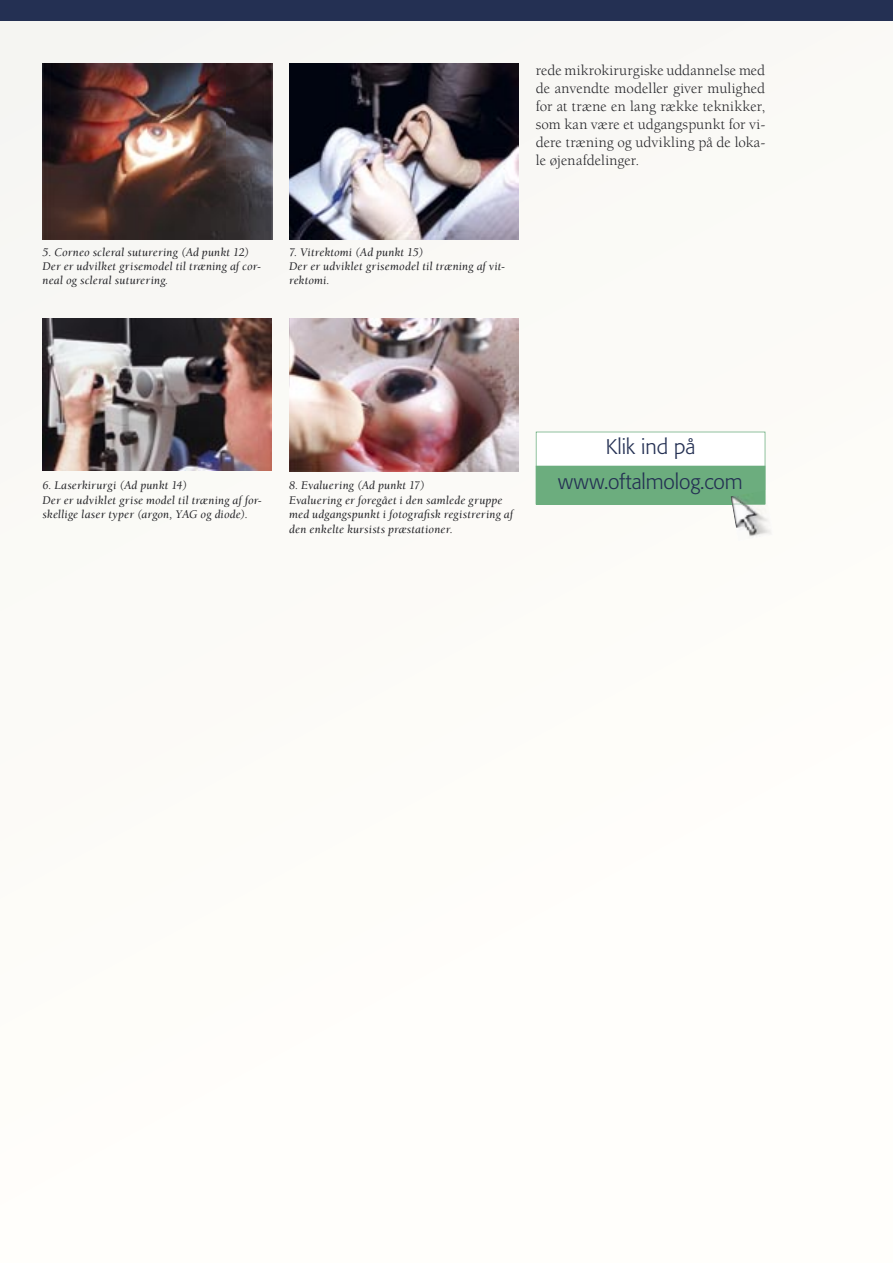
<style>
.page{position:relative;width:893px;height:1263px;background:#fff}
.page>*{position:absolute;margin:0;border:0;box-sizing:border-box;transform-origin:0 0}
.t1{font:300 21px "Formata";letter-spacing:-.005em;color:#243053}
.t2{font:15px/18px "Berkeley";letter-spacing:.005em;color:#212125;text-align:justify}
.t3{font:italic 12px/14.4px "Berkeley";letter-spacing:.015em;color:#212125}
</style>
<div class="page">
<div style="left:0;top:20px;width:893px;height:485px;background:#fafaf6"></div>
<svg style="left:536px;top:432px;width:229px;height:72px"></svg>
<div style="left:0;top:0;width:893px;height:20px;background:#243053"></div>
<img style="left:43px;top:64px;width:229px;height:175px">
<img style="left:42px;top:318px;width:230px;height:153px">
<img style="left:289px;top:64px;width:230px;height:175px">
<img style="left:289px;top:318px;width:230px;height:153px">
<img style="left:732px;top:490px;width:42px;height:48px">
<img style="left:730px;top:490px;width:2px;height:14px">
<img style="left:732px;top:490px;width:33px;height:14px">
<p class="t3" style="left:43px;top:245px;width:220px">5. Corneo scleral suturering (Ad punkt 12)<br>Der er udvilket grisemodel til træning af cor&shy;neal og scleral suturering.</p>
<p class="t3" style="left:289px;top:245px;width:217px">7. Vitrektomi (Ad punkt 15)<br>Der er udviklet grisemodel til træning af vit&shy;rektomi.</p>
<p class="t2" style="left:536px;top:62px;width:231px">rede mikrokirurgiske uddannelse med de anvendte modeller giver mulighed for at træne en lang række teknikker, som kan være et udgangspunkt for vi&shy;dere træning og udvikling på de loka&shy;le øjenafdelinger.</p>
<p class="t3" style="left:43px;top:479px;width:221px">6. Laserkirurgi (Ad punkt 14)<br>Der er udviklet grise model til træning af for&shy;skellige laser typer (argon, YAG og diode).</p>
<p class="t3" style="left:289px;top:479px;width:226px">8. Evaluering (Ad punkt 17)<br>Evaluering er foregået i den samlede gruppe med udgangspunkt i fotografisk registrering af den enkelte kursists præstationer.</p>
<h1 class="t1" style="left:606px;top:435px;width:91px">Klik ind på</h1>
<h1 class="t1" style="left:558px;top:469px;width:186px">www.oftalmolog.com</h1>
</div>
